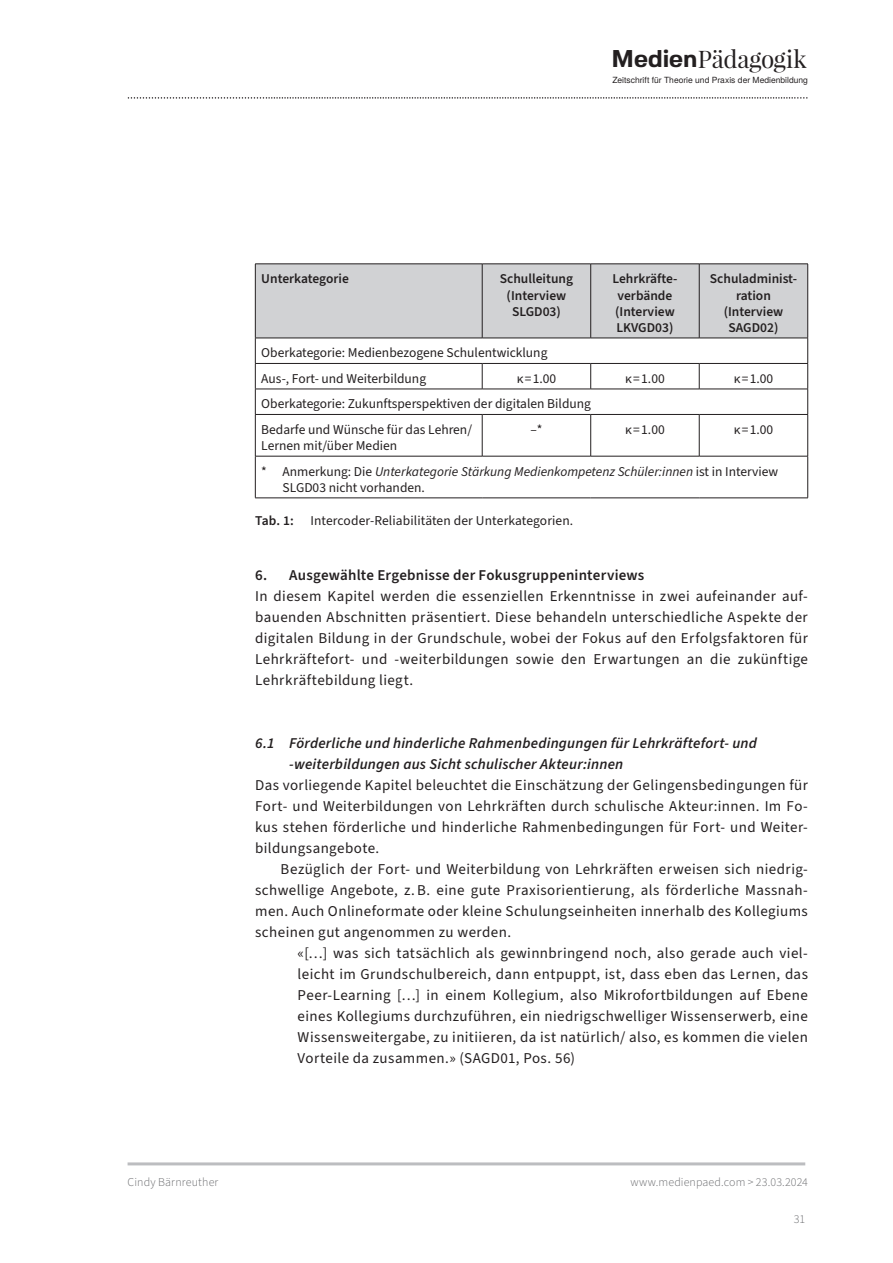
<style>
.page{position:relative;width:893px;height:1263px;background:#fff}
.page>*{position:absolute;margin:0;border:0;box-sizing:border-box;transform-origin:0 0}
.t1{font:24.3px "Playfair Display";letter-spacing:-.015em;color:#231f20}
.mp-text_ohne_Einzug{font:15px/21px "Source Sans 3";letter-spacing:.025em;color:#231f20;text-align:justify}
.mp-zitat{font:15px/21px "Source Sans 3";letter-spacing:.025em;color:#231f20;text-align:justify}
.mp-text{font:15px/21px "Source Sans 3";letter-spacing:.03em;color:#231f20;text-align:justify}
.t2{font:italic 600 15px/21px "Source Sans 3";letter-spacing:.015em;color:#231f20}
.t3{font:600 15px "Source Sans 3";letter-spacing:.015em;color:#231f20}
.mp-Tabelle{font:13.5px/16.2px "Source Sans 3";color:#231f20}
.mp-tabelle_semi{font:600 13.5px/16.2px "Source Sans 3";color:#231f20;text-align:center}
.mp-Tabelle-2{font:italic 13.5px/16.2px "Source Sans 3";color:#231f20}
.mp-Tabellen_Legenden{font:13.5px "Source Sans 3";letter-spacing:.01em;color:#231f20}
.t4{font:300 12px "Source Sans 3";letter-spacing:.01em;color:#6c6d70}
.t5{font:8.55px "Te X Gyre Heros";color:#231f20}
.s1{font-family:"Fivo Sans";font-weight:700}
.s2{font-style:normal}
.s3{font-weight:600}
</style>
<div class="page">
<hr style="left:128px;top:1162px;width:677px;height:3px;background:#bcbdc0">
<svg style="left:128px;top:97px;width:679px;height:2px"></svg>
<svg style="left:255px;top:264px;width:553px;height:150px"></svg>
<hr style="left:255px;top:414px;width:227px;height:1px;background:#231f20">
<hr style="left:255px;top:415px;width:1px;height:41px;background:#231f20">
<hr style="left:482px;top:414px;width:109px;height:1px;background:#231f20">
<hr style="left:482px;top:415px;width:1px;height:41px;background:#231f20">
<hr style="left:591px;top:414px;width:108px;height:1px;background:#231f20">
<hr style="left:590px;top:415px;width:1px;height:41px;background:#231f20">
<hr style="left:699px;top:414px;width:109px;height:1px;background:#231f20">
<hr style="left:699px;top:415px;width:1px;height:41px;background:#231f20">
<hr style="left:807px;top:415px;width:1px;height:41px;background:#231f20">
<hr style="left:255px;top:456px;width:227px;height:1px;background:#231f20">
<hr style="left:255px;top:456px;width:1px;height:42px;background:#231f20">
<hr style="left:482px;top:456px;width:109px;height:1px;background:#231f20">
<hr style="left:591px;top:456px;width:108px;height:1px;background:#231f20">
<hr style="left:699px;top:456px;width:109px;height:1px;background:#231f20">
<hr style="left:807px;top:456px;width:1px;height:42px;background:#231f20">
<hr style="left:255px;top:498px;width:227px;height:1px;background:#231f20">
<hr style="left:482px;top:498px;width:109px;height:1px;background:#231f20">
<hr style="left:591px;top:498px;width:108px;height:1px;background:#231f20">
<hr style="left:699px;top:498px;width:109px;height:1px;background:#231f20">
<h1 class="t1" style="left:611px;top:43px;width:197px"><span class="s1">Medien</span>Pädagogik</h1>
<p class="t5" style="left:612px;top:73px;width:197px">Zeitschrift für Theorie und Praxis der Medienbildung</p>
<p class="mp-tabelle_semi" style="left:261px;top:271px;width:89px">Unterkategorie</p>
<p class="mp-tabelle_semi" style="left:500px;top:271px;width:75px">Schulleitung</p>
<p class="mp-tabelle_semi" style="left:507px;top:287px;width:61px">(Interview<br>SLGD03)</p>
<p class="mp-tabelle_semi" style="left:612px;top:271px;width:66px">Lehrkräfte&shy;verbände</p>
<p class="mp-tabelle_semi" style="left:615px;top:303px;width:61px;text-align:left">(Interview<br>LKVGD03)</p>
<p class="mp-tabelle_semi" style="left:710px;top:271px;width:89px">Schuladminist&shy;ration</p>
<p class="mp-tabelle_semi" style="left:724px;top:303px;width:61px">(Interview<br>SAGD02)</p>
<p class="mp-Tabelle" style="left:261px;top:345px;width:288px">Oberkategorie: Medienbezogene Schulentwicklung</p>
<p class="mp-Tabelle" style="left:261px;top:370px;width:166px">Aus-, Fort- und Weiterbildung</p>
<p class="mp-Tabelle" style="left:517px;top:370px;width:41px">κ = 1.00</p>
<p class="mp-Tabelle" style="left:625px;top:370px;width:41px">κ = 1.00</p>
<p class="mp-Tabelle" style="left:734px;top:370px;width:41px">κ = 1.00</p>
<p class="mp-Tabelle" style="left:261px;top:396px;width:331px">Oberkategorie: Zukunftsperspektiven der digitalen Bildung</p>
<p class="mp-Tabelle" style="left:261px;top:421px;width:212px">Bedarfe und Wünsche für das Lehren/<br>Lernen mit/über Medien</p>
<p class="mp-Tabelle" style="left:530px;top:421px;width:14px">–*</p>
<p class="mp-Tabelle" style="left:625px;top:421px;width:41px">κ = 1.00</p>
<p class="mp-Tabelle" style="left:734px;top:421px;width:41px">κ = 1.00</p>
<p class="mp-Tabelle-2" style="left:283px;top:463px;width:497px;text-indent:-21px"><span class="s2">* Anmerkung: Die</span> Unterkategorie Stärkung Medienkompetenz Schüler:innen <span class="s2">ist in Interview<br>SLGD03 nicht vorhanden.</span></p>
<p class="mp-Tabellen_Legenden" style="left:255px;top:512px;width:320px"><span class="s3">Tab. 1:</span> Intercoder-Reliabilitäten der Unterkategorien.</p>
<h2 class="t3" style="left:255px;top:565px;width:391px">6. Ausgewählte Ergebnisse der Fokusgruppeninterviews</h2>
<p class="mp-text_ohne_Einzug" style="left:255px;top:586px;width:554px">In diesem Kapitel werden die essenziellen Erkenntnisse in zwei aufeinander auf&shy;bauenden Abschnitten präsentiert. Diese behandeln unterschiedliche Aspekte der digitalen Bildung in der Grundschule, wobei der Fokus auf den Erfolgsfaktoren für Lehrkräftefort- und -weiterbildungen sowie den Erwartungen an die zukünftige Lehrkräftebildung liegt.</p>
<h3 class="t2" style="left:289px;top:733px;width:469px;text-indent:-34px">6.1 Förderliche und hinderliche Rahmenbedingungen für Lehrkräftefort- und -weiterbildungen aus Sicht schulischer Akteur:innen</h3>
<p class="mp-text_ohne_Einzug" style="left:255px;top:775px;width:554px">Das vorliegende Kapitel beleuchtet die Einschätzung der Gelingensbedingungen für Fort- und Weiterbildungen von Lehrkräften durch schulische Akteur:innen. Im Fo&shy;kus stehen förderliche und hinderliche Rahmenbedingungen für Fort- und Weiter&shy;bildungsangebote.</p>
<p class="mp-text" style="left:255px;top:859px;width:554px;text-indent:26px">Bezüglich der Fort- und Weiterbildung von Lehrkräften erweisen sich niedrig&shy;schwellige Angebote, z. B. eine gute Praxisorientierung, als förderliche Massnah&shy;men. Auch Onlineformate oder kleine Schulungseinheiten innerhalb des Kollegiums scheinen gut angenommen zu werden.</p>
<p class="mp-zitat" style="left:298px;top:943px;width:512px">«[…] was sich tatsächlich als gewinnbringend noch, also gerade auch viel&shy;leicht im Grundschulbereich, dann entpuppt, ist, dass eben das Lernen, das Peer-Learning […] in einem Kollegium, also Mikrofortbildungen auf Ebene eines Kollegiums durchzuführen, ein niedrigschwelliger Wissenserwerb, eine Wissensweitergabe, zu initiieren, da ist natürlich/ also, es kommen die vielen Vorteile da zusammen.» (SAGD01, Pos. 56)</p>
<p class="t4" style="left:128px;top:1174px;width:92px">Cindy Bärnreuther</p>
<p class="t4" style="left:630px;top:1174px;width:179px">www.medienpaed.com &gt; 23.03.2024</p>
<p class="t4" style="left:794px;top:1211px;width:13px">31</p>
</div>
